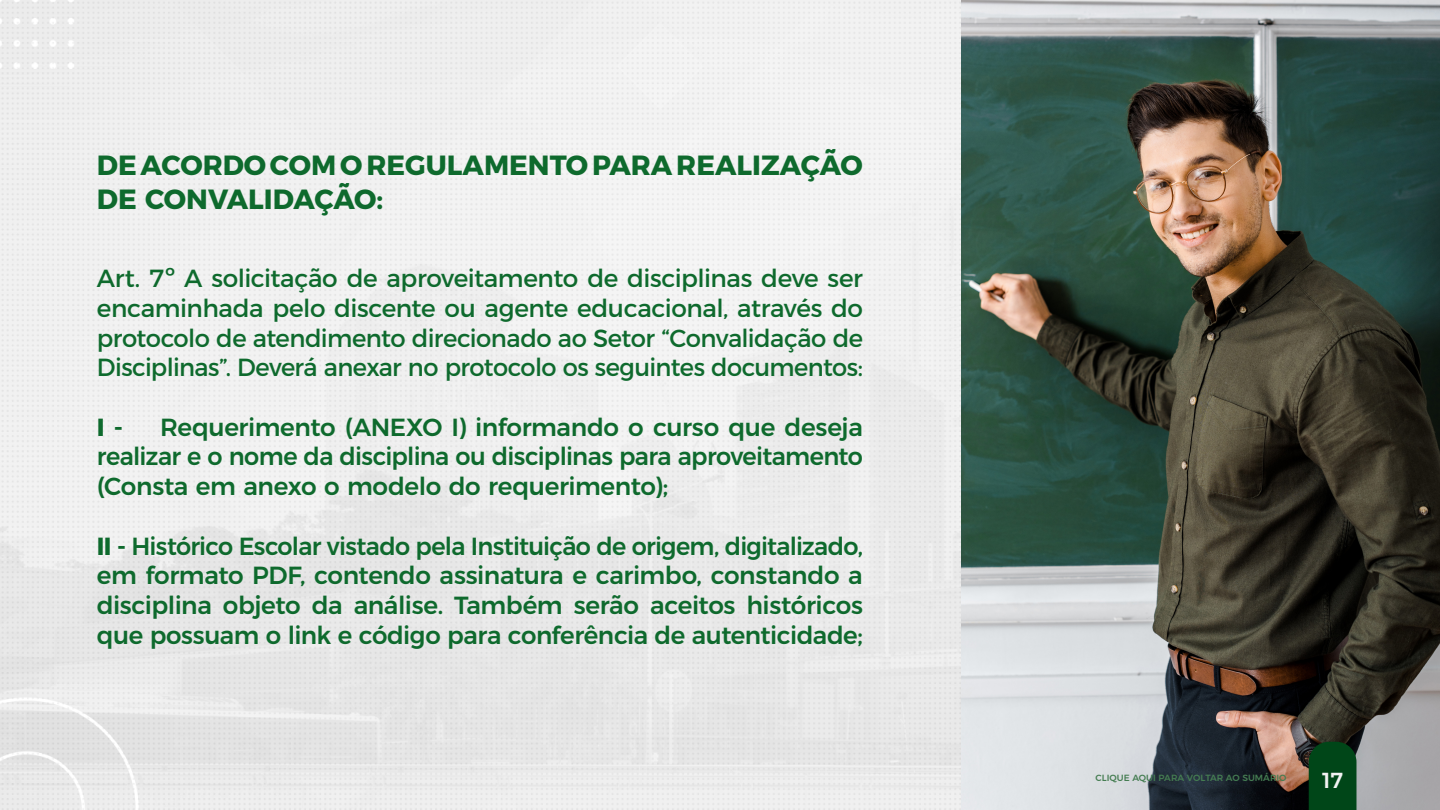
<style>
.page{position:relative;width:1440px;height:810px;background:#fff}
.page>*{position:absolute;margin:0;border:0;box-sizing:border-box;transform-origin:0 0}
.t1{font:700 27.75px/33.3px "Montserrat";color:#0e6a2d}
.t2{font:500 24.75px/29.7px "Montserrat";letter-spacing:-.02em;color:#0e6a2d;text-align:justify}
.t3{font:24.75px/29.7px "Montserrat";letter-spacing:-.025em;color:#0e6a2d;text-align:justify}
.t4{font:700 24.75px "Montserrat";color:#0e6a2d}
.t5{font:500 21.75px "Montserrat";color:#f2f2f2}
.t6{font:500 9px "Montserrat";color:#457d52}
.s1{font-weight:700}
</style>
<div class="page">
<img style="left:0;top:0;width:962px;height:810px">
<img style="left:962px;top:0;width:478px;height:810px">
<div style="left:1309px;top:742px;width:47px;height:68px;background:#004618"></div>
<p class="t1" style="left:97px;top:147px;width:768px">DE ACORDO COM O REGULAMENTO PARA REALIZAÇÃO<br>DE CONVALIDAÇÃO:</p>
<p class="t3" style="left:97px;top:262px;width:768px">Art. 7º A solicitação de aproveitamento de disciplinas deve ser encaminhada pelo discente ou agente educacional, através do protocolo de atendimento direcionado ao Setor “Convalidação de Disciplinas”. Deverá anexar no protocolo os seguintes documentos:</p>
<p class="t4" style="left:97px;top:407px;width:28px">I -</p>
<p class="t2" style="left:97px;top:410px;width:768px;text-indent:63px">Requerimento (ANEXO I) informando o curso que deseja realizar e o nome da disciplina ou disciplinas para aproveitamento (Consta em anexo o modelo do requerimento);</p>
<p class="t2" style="left:97px;top:529px;width:768px"><span class="s1">II -</span> Histórico Escolar vistado pela Instituição de origem, digitalizado, em formato PDF, contendo assinatura e carimbo, constando a disciplina objeto da análise. Também serão aceitos históricos que possuam o link e código para conferência de autenticidade;</p>
<p class="t6" style="left:1096px;top:771px;width:192px">CLIQUE AQUI PARA VOLTAR AO SUMÁRIO</p>
<p class="t5" style="left:1322px;top:763px;width:23px">17</p>
</div>
